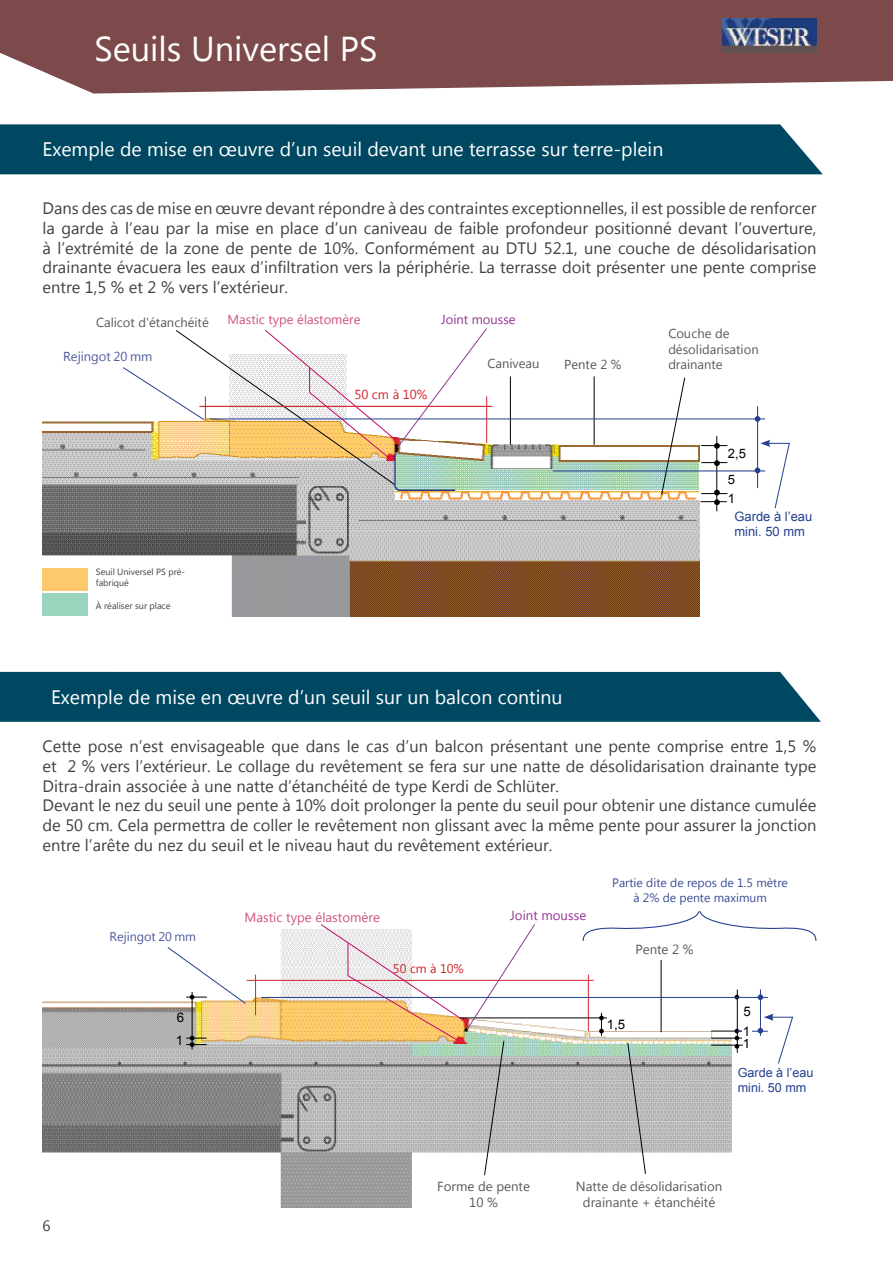
<style>
.page{position:relative;width:893px;height:1263px;background:#fff}
.page>*{position:absolute;margin:0;border:0;box-sizing:border-box;transform-origin:0 0}
.t1{font:34.5px "Lao UI";color:#fff}
.t2{font:19.5px "Lao UI";color:#fff}
.t3{font:16.5px/19.8px "Lao UI";color:#414042;text-align:justify}
.t4{font:15px "Lao UI";color:#414042}
.t5{font:13.2px/15.9px "Lao UI";color:#58595b;text-align:center}
.t6{font:13.2px "Lao UI";color:#cf5182}
.t7{font:13.2px "Lao UI";color:#933493}
.t8{font:13.2px "Arial";color:#000}
.t9{font:13.05px/15.6px "Lao UI";color:#58595b}
.t10{font:13.05px "Lao UI";color:#cf5182}
.t11{font:13.05px/15.6px "Arial";color:#25408f}
.t12{font:13.05px "Lao UI";color:#4f5b9e}
.t13{font:13.05px "Lao UI";color:#933493}
.t14{font:13.05px "Lao UI";color:#d2232a}
.t15{font:13.05px/18.6px "Arial";color:#000}
.t16{font:12.6px/15.1px "Arial";color:#25408f}
.t17{font:12.6px "Lao UI";color:#4f5b9e}
.t18{font:12.6px "Lao UI";color:#d2232a}
.t19{font:12.15px/14.5px "Lao UI";color:#3b4d96;text-align:center}
.t20{font:9px/10.8px "Lao UI";color:#414042}
</style>
<div class="page">
<div style="left:0;top:672px;width:821px;height:50px;background:#004861"></div>
<img style="left:43px;top:929px;width:688px;height:278px">
<hr style="left:588px;top:974px;width:1px;height:57px;background:#d2232a">
<hr style="left:661px;top:960px;width:1px;height:72px;background:#000">
<hr style="left:737px;top:989px;width:1px;height:64px;background:#000">
<hr style="left:711px;top:1038px;width:32px;height:1px;background:#000">
<hr style="left:711px;top:1031px;width:32px;height:1px;background:#000">
<svg style="left:735px;top:1029px;width:4px;height:20px"></svg>
<hr style="left:711px;top:1045px;width:32px;height:1px;background:#000">
<hr style="left:460px;top:1017px;width:147px;height:1px;background:#000">
<svg style="left:599px;top:1013px;width:5px;height:23px"></svg>
<hr style="left:255px;top:974px;width:1px;height:41px;background:#d2232a">
<svg style="left:627px;top:1042px;width:19px;height:132px;background:#b9bdba"></svg>
<svg style="left:186px;top:1036px;width:21px;height:11px"></svg>
<hr style="left:192px;top:992px;width:1px;height:57px;background:#000">
<hr style="left:247px;top:980px;width:346px;height:1px;background:#d2232a">
<svg style="left:320px;top:924px;width:215px;height:252px"></svg>
<svg style="left:167px;top:947px;width:79px;height:57px"></svg>
<svg style="left:582px;top:911px;width:235px;height:31px"></svg>
<hr style="left:737px;top:1031px;width:31px;height:1px;background:#25408f">
<hr style="left:261px;top:997px;width:507px;height:1px;background:#25408f">
<hr style="left:760px;top:989px;width:1px;height:47px;background:#25408f">
<svg style="left:758px;top:994px;width:5px;height:6px"></svg>
<div style="left:743px;top:1026px;width:9px;height:13px;background:#fff"></div>
<img style="left:43px;top:376px;width:656px;height:240px">
<svg style="left:661px;top:377px;width:24px;height:118px"></svg>
<hr style="left:594px;top:376px;width:1px;height:69px;background:#000">
<hr style="left:510px;top:376px;width:1px;height:69px;background:#000">
<hr style="left:716px;top:436px;width:1px;height:75px;background:#000">
<svg style="left:701px;top:443px;width:26px;height:6px"></svg>
<svg style="left:701px;top:460px;width:26px;height:6px"></svg>
<svg style="left:701px;top:490px;width:26px;height:15px"></svg>
<hr style="left:210px;top:418px;width:555px;height:1px;background:#25408f">
<hr style="left:553px;top:470px;width:212px;height:1px;background:#25408f">
<hr style="left:757px;top:406px;width:1px;height:82px;background:#25408f">
<svg style="left:755px;top:416px;width:5px;height:6px"></svg>
<svg style="left:123px;top:328px;width:364px;height:157px"></svg>
<hr style="left:486px;top:396px;width:1px;height:47px;background:#d2232a">
<hr style="left:199px;top:406px;width:293px;height:1px;background:#d2232a">
<div style="left:43px;top:568px;width:45px;height:22px;background:#fec86c"></div>
<div style="left:43px;top:594px;width:45px;height:22px;background:#99d4bc"></div>
<svg style="left:758px;top:1013px;width:36px;height:51px"></svg>
<svg style="left:755px;top:440px;width:35px;height:69px"></svg>
<div style="left:0;top:124px;width:823px;height:50px;background:#004861"></div>
<svg style="left:0;top:0;width:893px;height:94px;background:#885a5b"></svg>
<img style="left:723px;top:18px;width:93px;height:34px">
<h1 class="t1" style="left:94px;top:25px;width:284px">Seuils Universel PS</h1>
<p class="t2" style="left:43px;top:136px;width:622px">Exemple de mise en œuvre d’un seuil devant une terrasse sur terre-plein</p>
<p class="t3" style="left:43px;top:198px;width:775px">Dans des cas de mise en œuvre devant répondre à des contraintes exceptionnelles, il est possible de renforcer la garde à l’eau par la mise en place d’un caniveau de faible profondeur positionné devant l’ouverture, à l’extrémité de la zone de pente de 10%. Conformément au DTU 52.1, une couche de désolidarisation drainante évacuera les eaux d’infiltration vers la périphérie. La terrasse doit présenter une pente comprise entre 1,5 % et 2 % vers l’extérieur.</p>
<p class="t9" style="left:96px;top:314px;width:114px">Calicot d'étanchéité</p>
<p class="t10" style="left:228px;top:311px;width:134px">Mastic type élastomère</p>
<p class="t13" style="left:441px;top:311px;width:76px">Joint mousse</p>
<p class="t9" style="left:668px;top:325px;width:92px">Couche de désolidarisation</p>
<p class="t12" style="left:63px;top:348px;width:91px">Rejingot 20 mm</p>
<p class="t9" style="left:487px;top:355px;width:54px">Caniveau</p>
<p class="t9" style="left:564px;top:356px;width:59px">Pente 2 %</p>
<p class="t9" style="left:668px;top:356px;width:56px">drainante</p>
<p class="t20" style="left:96px;top:566px;width:91px">Seuil Universel PS pré&shy;fabriqué</p>
<p class="t20" style="left:96px;top:600px;width:76px">À réaliser sur place</p>
<p class="t14" style="left:354px;top:386px;width:75px">50 cm à 10%</p>
<p class="t2" style="left:51px;top:684px;width:513px">Exemple de mise en œuvre d’un seuil sur un balcon continu</p>
<p class="t15" style="left:728px;top:444px;width:20px">2,5</p>
<p class="t15" style="left:728px;top:471px;width:9px">5<br>1</p>
<p class="t11" style="left:734px;top:509px;width:79px">Garde à l’eau mini. 50 mm</p>
<p class="t3" style="left:43px;top:735px;width:775px;text-align:left">Cette pose n’est envisageable que dans le cas d’un balcon présentant une pente comprise entre 1,5 % et 2 % vers l’extérieur. Le collage du revêtement se fera sur une natte de désolidarisation drainante type Ditra-drain associée à une natte d’étanchéité de type Kerdi de Schlüter.<br>Devant le nez du seuil une pente à 10% doit prolonger la pente du seuil pour obtenir une distance cumulée de 50 cm. Cela permettra de coller le revêtement non glissant avec la même pente pour assurer la jonction entre l’arête du nez du seuil et le niveau haut du revêtement extérieur.</p>
<p class="t4" style="left:43px;top:1216px;width:10px">6</p>
<p class="t17" style="left:110px;top:928px;width:88px">Rejingot 20 mm</p>
<p class="t8" style="left:177px;top:1009px;width:9px">6</p>
<p class="t8" style="left:176px;top:1032px;width:9px">1</p>
<p class="t6" style="left:245px;top:909px;width:137px">Mastic type élastomère</p>
<p class="t7" style="left:510px;top:906px;width:78px">Joint mousse</p>
<p class="t18" style="left:393px;top:960px;width:72px">50 cm à 10%</p>
<p class="t19" style="left:612px;top:875px;width:177px">Partie dite de repos de 1.5 mètre à 2% de pente maximum</p>
<p class="t5" style="left:635px;top:941px;width:60px">Pente 2 %</p>
<p class="t8" style="left:607px;top:1016px;width:20px">1,5</p>
<p class="t8" style="left:744px;top:1003px;width:9px">5</p>
<p class="t8" style="left:743px;top:1034px;width:9px">1</p>
<p class="t8" style="left:743px;top:1023px;width:9px">1</p>
<p class="t16" style="left:738px;top:1065px;width:77px">Garde à l’eau mini. 50 mm</p>
<p class="t5" style="left:437px;top:1178px;width:94px">Forme de pente<br>10 %</p>
<p class="t5" style="left:576px;top:1178px;width:148px">Natte de désolidarisation drainante + étanchéité</p>
</div>
